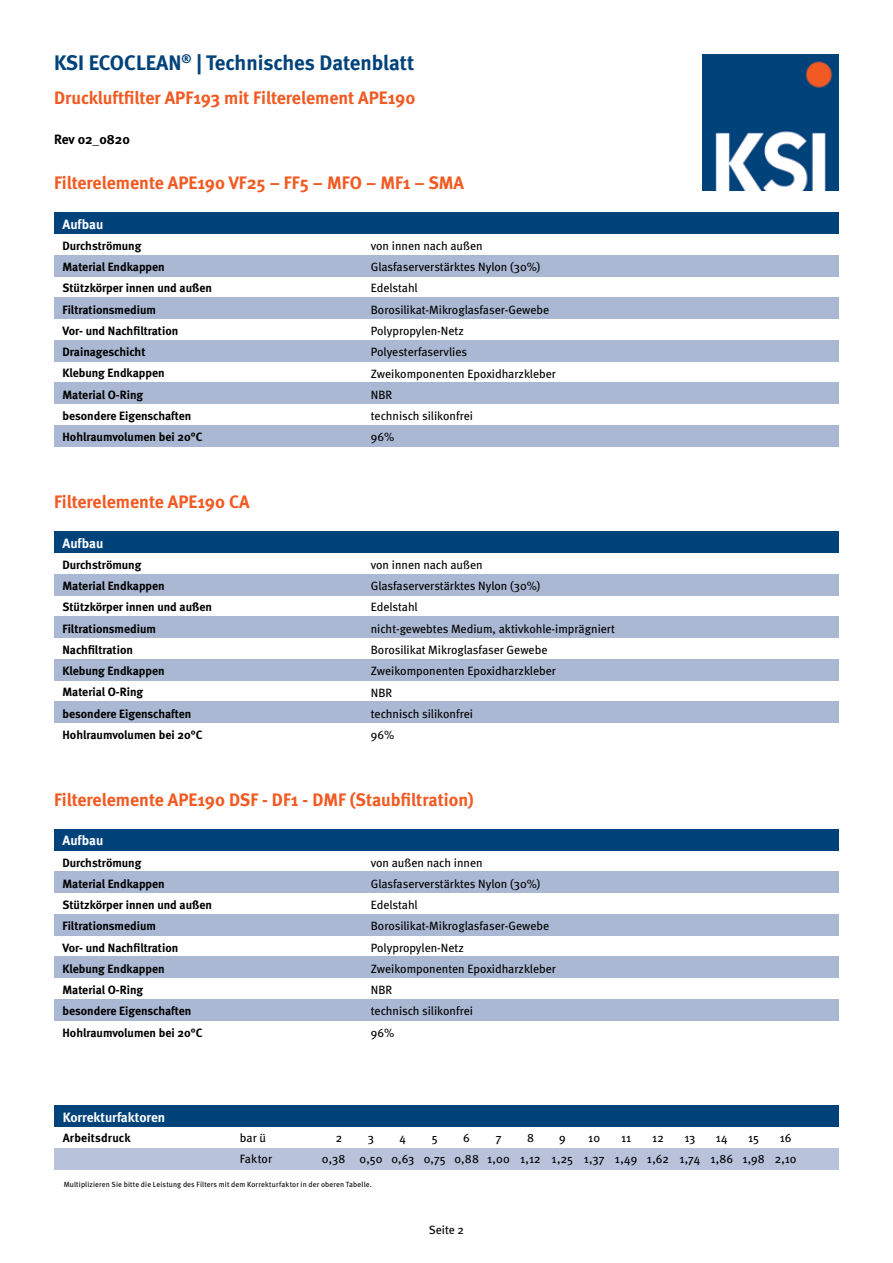
<style>
.page{position:relative;width:893px;height:1263px;background:#fff}
.page>*{position:absolute;margin:0;border:0;box-sizing:border-box;transform-origin:0 0}
.t1{font:700 21px "Meta";color:#00427a}
.t2{font:700 18px "Meta";color:#f15a22}
.t3{font:700 13.5px "Meta";color:#fff}
.t4{font:700 13.5px "Meta";color:#000}
.t5{font:12px/21.3px "Meta";color:#000}
.t6{font:700 12px/21.3px "Meta";color:#000}
.t7{font:7.5px "Meta";letter-spacing:.02em;color:#000}
</style>
<div class="page">
<img style="left:703px;top:54px;width:136px;height:136px">
<div style="left:54px;top:702px;width:785px;height:21px;background:#aab8d3"></div>
<div style="left:54px;top:425px;width:785px;height:21px;background:#aab8d3"></div>
<div style="left:54px;top:340px;width:785px;height:21px;background:#aab8d3"></div>
<div style="left:54px;top:383px;width:785px;height:21px;background:#aab8d3"></div>
<div style="left:54px;top:213px;width:785px;height:21px;background:#00427a"></div>
<div style="left:54px;top:255px;width:785px;height:21px;background:#aab8d3"></div>
<div style="left:54px;top:298px;width:785px;height:21px;background:#aab8d3"></div>
<div style="left:54px;top:659px;width:785px;height:21px;background:#aab8d3"></div>
<div style="left:54px;top:531px;width:785px;height:22px;background:#00427a"></div>
<div style="left:54px;top:574px;width:785px;height:21px;background:#aab8d3"></div>
<div style="left:54px;top:617px;width:785px;height:21px;background:#aab8d3"></div>
<div style="left:54px;top:957px;width:785px;height:21px;background:#aab8d3"></div>
<div style="left:54px;top:999px;width:785px;height:21px;background:#aab8d3"></div>
<div style="left:54px;top:829px;width:785px;height:21px;background:#00427a"></div>
<div style="left:54px;top:872px;width:785px;height:21px;background:#aab8d3"></div>
<div style="left:54px;top:914px;width:785px;height:21px;background:#aab8d3"></div>
<div style="left:54px;top:1105px;width:785px;height:22px;background:#00427a"></div>
<div style="left:54px;top:1148px;width:785px;height:21px;background:#b8c3db"></div>
<h1 class="t1" style="left:54px;top:49px;width:362px">KSI ECOCLEAN<sup>®</sup> | Technisches Datenblatt</h1>
<h2 class="t2" style="left:54px;top:86px;width:363px">Druckluftfilter APF193 mit Filterelement APE190</h2>
<p class="t4" style="left:54px;top:130px;width:77px">Rev 02_0820</p>
<h2 class="t2" style="left:54px;top:171px;width:412px">Filterelemente APE190 VF25 – FF5 – MFO – MF1 – SMA</h2>
<p class="t3" style="left:63px;top:215px;width:42px">Aufbau</p>
<p class="t6" style="left:63px;top:235px;width:151px">Durchströmung<br>Material Endkappen<br>Stützkörper innen und außen<br>Filtrationsmedium<br>Vor- und Nachfiltration<br>Drainageschicht<br>Klebung Endkappen<br>Material O-Ring<br>besondere Eigenschaften<br>Hohlraumvolumen bei 20°C</p>
<h2 class="t2" style="left:54px;top:490px;width:197px">Filterelemente APE190 CA</h2>
<p class="t3" style="left:63px;top:534px;width:42px">Aufbau</p>
<p class="t6" style="left:63px;top:554px;width:151px">Durchströmung<br>Material Endkappen<br>Stützkörper innen und außen<br>Filtrationsmedium<br>Nachfiltration<br>Klebung Endkappen<br>Material O-Ring<br>besondere Eigenschaften<br>Hohlraumvolumen bei 20°C</p>
<p class="t5" style="left:371px;top:235px;width:187px">von innen nach außen<br>Glasfaserverstärktes Nylon (30%)<br>Edelstahl<br>Borosilikat-Mikroglasfaser-Gewebe<br>Polypropylen-Netz<br>Polyesterfaservlies<br>Zweikomponenten Epoxidharzkleber<br>NBR<br>technisch silikonfrei<br>96%</p>
<p class="t5" style="left:371px;top:554px;width:246px">von innen nach außen<br>Glasfaserverstärktes Nylon (30%)<br>Edelstahl<br>nicht-gewebtes Medium, aktivkohle-imprägniert<br>Borosilikat Mikroglasfaser Gewebe<br>Zweikomponenten Epoxidharzkleber<br>NBR<br>technisch silikonfrei<br>96%</p>
<h2 class="t2" style="left:54px;top:788px;width:421px">Filterelemente APE190 DSF - DF1 - DMF (Staubfiltration)</h2>
<p class="t3" style="left:63px;top:832px;width:42px">Aufbau</p>
<p class="t6" style="left:63px;top:851px;width:151px">Durchströmung<br>Material Endkappen<br>Stützkörper innen und außen<br>Filtrationsmedium<br>Vor- und Nachfiltration<br>Klebung Endkappen<br>Material O-Ring<br>besondere Eigenschaften<br>Hohlraumvolumen bei 20°C</p>
<p class="t5" style="left:371px;top:851px;width:187px">von außen nach innen<br>Glasfaserverstärktes Nylon (30%)<br>Edelstahl<br>Borosilikat-Mikroglasfaser-Gewebe<br>Polypropylen-Netz<br>Zweikomponenten Epoxidharzkleber<br>NBR<br>technisch silikonfrei<br>96%</p>
<p class="t3" style="left:63px;top:1108px;width:104px">Korrekturfaktoren</p>
<p class="t6" style="left:63px;top:1127px;width:69px">Arbeitsdruck</p>
<p class="t5" style="left:240px;top:1127px;width:28px">bar ü</p>
<p class="t5" style="left:336px;top:1127px;width:8px">2</p>
<p class="t5" style="left:368px;top:1127px;width:8px">3</p>
<p class="t5" style="left:400px;top:1127px;width:8px">4</p>
<p class="t5" style="left:432px;top:1127px;width:7px">5</p>
<p class="t5" style="left:463px;top:1127px;width:8px">6</p>
<p class="t5" style="left:496px;top:1127px;width:7px">7</p>
<p class="t5" style="left:527px;top:1127px;width:8px">8</p>
<p class="t5" style="left:559px;top:1127px;width:8px">9</p>
<p class="t5" style="left:588px;top:1127px;width:13px">10</p>
<p class="t5" style="left:621px;top:1127px;width:12px">11</p>
<p class="t5" style="left:652px;top:1127px;width:13px">12</p>
<p class="t5" style="left:684px;top:1127px;width:13px">13</p>
<p class="t5" style="left:716px;top:1127px;width:14px">14</p>
<p class="t5" style="left:748px;top:1127px;width:12px">15</p>
<p class="t5" style="left:780px;top:1127px;width:13px">16</p>
<p class="t5" style="left:240px;top:1148px;width:34px">Faktor</p>
<p class="t5" style="left:322px;top:1148px;width:476px">0,38 0,50 0,63 0,75 0,88 1,00 1,12 1,25 1,37 1,49 1,62 1,74 1,86 1,98 2,10</p>
<p class="t7" style="left:64px;top:1180px;width:310px">Multiplizieren Sie bitte die Leistung des Filters mit dem Korrekturfaktor in der oberen Tabelle.</p>
<p class="t5" style="left:429px;top:1219px;width:37px">Seite 2</p>
</div>
